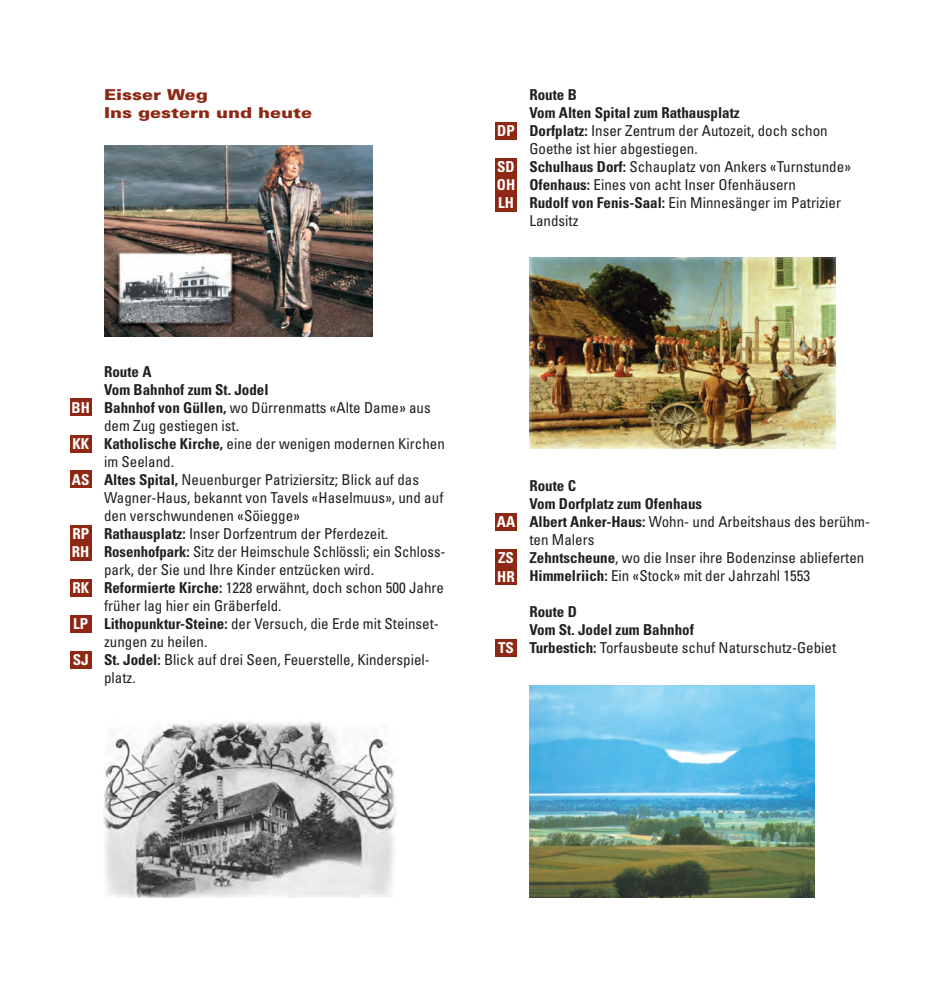
<style>
.page{position:relative;width:944px;height:987px;background:#fff}
.page>*{position:absolute;margin:0;border:0;box-sizing:border-box;transform-origin:0 0}
.t1{font:condensed 15px/18px "Univers";color:#231f20}
.t2{font:700 condensed 15px/18px "Univers";color:#231f20}
.t3{font:700 condensed 15px/18px "Univers";color:#fff}
.t4{font:900 15px/18px "Univers";color:#8e2714;scale:1.2 1}
.s1{font-weight:700}
.s2{font-weight:400}
</style>
<div class="page">
<img style="left:70px;top:122px;width:766px;height:776px">
<p class="t4" style="left:104px;top:87px;width:175px">Eisser Weg<br>Ins gestern und heute</p>
<p class="t3" style="left:497px;top:123px;width:19px">DP</p>
<p class="t3" style="left:497px;top:159px;width:20px;text-align:justify">SD OH LH</p>
<p class="t1" style="left:529px;top:87px;width:323px"><span class="s1">Route B<br>Vom Alten Spital zum Rathausplatz<br>Dorfplatz:</span> Inser Zentrum der Autozeit, doch schon Goethe ist hier abgestiegen.<br><span class="s1">Schulhaus Dorf:</span> Schauplatz von Ankers «Turnstunde» <span class="s1">Ofenhaus:</span> Eines von acht Inser Ofenhäusern<br><span class="s1">Rudolf von Fenis-Saal:</span> Ein Minnesänger im Patrizier Landsitz</p>
<p class="t3" style="left:71px;top:399px;width:20px">BH</p>
<p class="t3" style="left:72px;top:435px;width:18px">KK</p>
<p class="t3" style="left:72px;top:471px;width:19px">AS</p>
<p class="t3" style="left:72px;top:525px;width:19px">RP<br>RH</p>
<p class="t3" style="left:72px;top:579px;width:18px">RK</p>
<p class="t3" style="left:73px;top:615px;width:16px">LP</p>
<p class="t3" style="left:73px;top:651px;width:17px">SJ</p>
<p class="t1" style="left:104px;top:363px;width:343px"><span class="s1">Route A<br>Vom Bahnhof zum St. Jodel<br>Bahnhof von Güllen,</span> wo Dürrenmatts «Alte Dame» aus dem Zug gestiegen ist.<br><span class="s1">Katholische Kirche,</span> eine der wenigen modernen Kirchen im Seeland.<br><span class="s1">Altes Spital,</span> Neuenburger Patriziersitz; Blick auf das Wagner-Haus, bekannt von Tavels «Haselmuus», und auf den verschwundenen «Söiegge»<br><span class="s1">Rathausplatz:</span> Inser Dorfzentrum der Pferdezeit.<br><span class="s1">Rosenhofpark:</span> Sitz der Heimschule Schlössli; ein Schloss&shy;park, der Sie und Ihre Kinder entzücken wird.<br><span class="s1">Reformierte Kirche:</span> 1228 erwähnt, doch schon 500 Jahre früher lag hier ein Gräberfeld.<br><span class="s1">Lithopunktur-Steine:</span> der Versuch, die Erde mit Steinset&shy;zungen zu heilen.<br><span class="s1">St. Jodel:</span> Blick auf drei Seen, Feuerstelle, Kinderspiel&shy;platz.</p>
<p class="t3" style="left:497px;top:514px;width:20px">AA</p>
<p class="t3" style="left:497px;top:550px;width:19px">ZS<br>HR</p>
<p class="t3" style="left:498px;top:640px;width:17px">TS</p>
<p class="t1" style="left:529px;top:478px;width:342px"><span class="s1">Route C<br>Vom Dorfplatz zum Ofenhaus<br>Albert Anker-Haus:</span> Wohn- und Arbeitshaus des berühm&shy;ten Malers<br><span class="s1">Zehntscheune</span>, wo die Inser ihre Bodenzinse ablieferten <span class="s1">Himmelriich:</span> Ein «Stock» mit der Jahrzahl 1553</p>
<p class="t2" style="left:529px;top:604px;width:308px">Route D<br>Vom St. Jodel zum Bahnhof<br>Turbestich: <span class="s2">Torfausbeute schuf Naturschutz-Gebiet</span></p>
</div>
